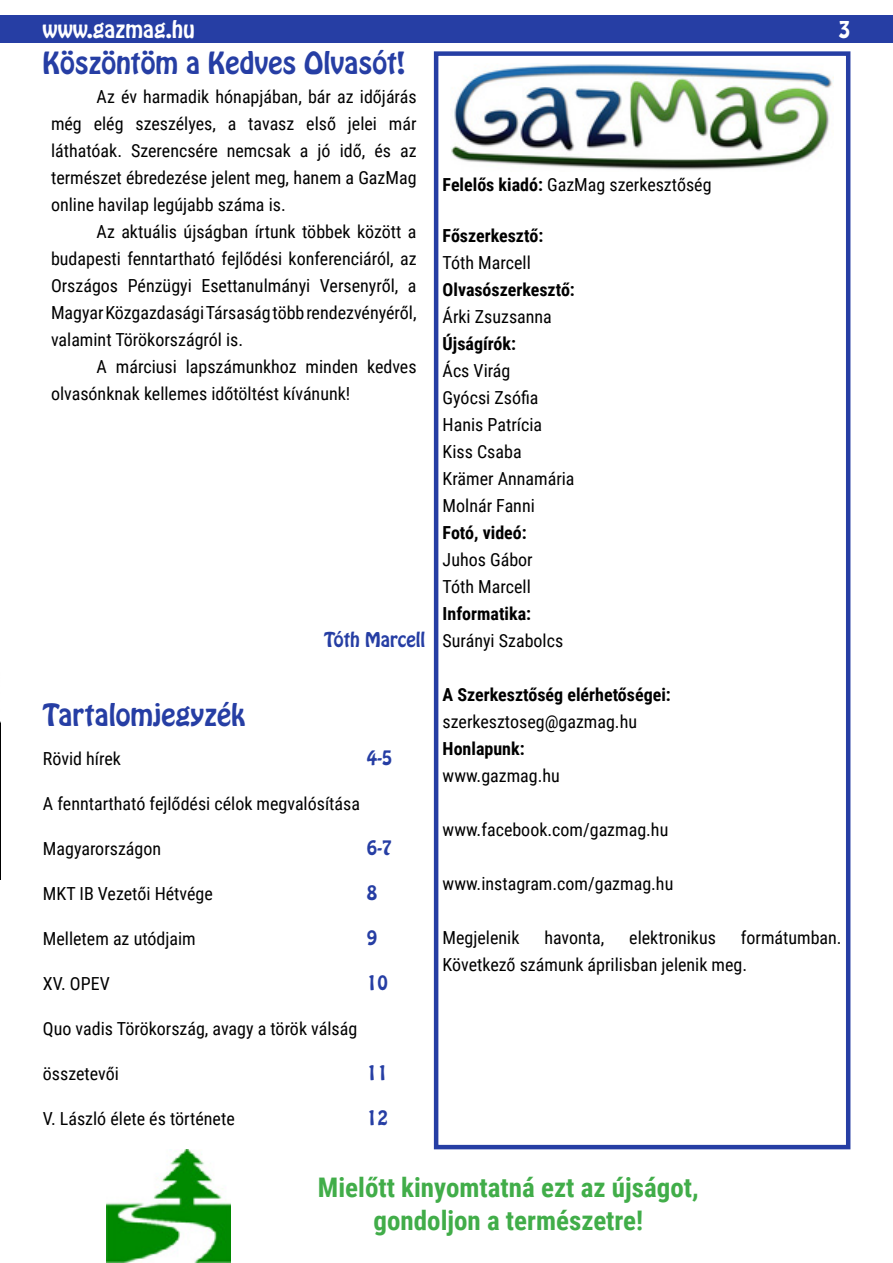
<style>
.page{position:relative;width:893px;height:1263px;background:#fff}
.page>*{position:absolute;margin:0;border:0;box-sizing:border-box;transform-origin:0 0}
.t1{font:700 27px/32.4px "Roboto Condensed";color:#41ad49;text-align:center}
.t2{font:27px "Hobo Std";color:#263ea4}
.t3{font:21px "Hobo Std Shady";color:#fff}
.t4{font:18px/27px "Roboto Condensed";color:#000}
.t5{font:700 18px "Roboto Condensed";color:#000}
.t6{font:18px "Hobo Std";color:#263ea4}
.s1{font-weight:700}
</style>
<div class="page">
<div style="left:434px;top:51px;width:416px;height:1098px;border:4px solid #263ea4"></div>
<img style="left:106px;top:1149px;width:124px;height:114px">
<img style="left:451px;top:64px;width:382px;height:106px">
<div style="left:0;top:15px;width:446px;height:28px;background:#263ea4"></div>
<div style="left:446px;top:15px;width:447px;height:28px;background:#263ea4"></div>
<img style="left:0;top:721px;width:1px;height:158px">
<p class="t3" style="left:43px;top:15px;width:154px">www.gazmag.hu</p>
<p class="t3" style="left:838px;top:15px;width:14px">3</p>
<h1 class="t2" style="left:43px;top:45px;width:365px">Köszöntöm a Kedves Olvasót!</h1>
<p class="t4" style="left:51px;top:82px;width:367px;text-align:justify;text-indent:46px">Az év harmadik hónapjában, bár az időjárás még elég szeszélyes, a tavasz első jelei már láthatóak. Szerencsére nemcsak a jó idő, és az természet ébredezése jelent meg, hanem a GazMag online havilap legújabb száma is.</p>
<p class="t4" style="left:51px;top:217px;width:367px;text-align:justify;text-indent:46px">Az aktuális újságban írtunk többek között a budapesti fenntartható fejlődési konferenciáról, az Országos Pénzügyi Esettanulmányi Versenyről, a Magyar Közgazdasági Társaság több rendezvényéről, valamint Törökországról is.</p>
<p class="t4" style="left:51px;top:352px;width:367px;text-indent:46px">A márciusi lapszámunkhoz minden kedves olvasónknak kellemes időtöltést kívánunk!</p>
<h1 class="t2" style="left:43px;top:696px;width:204px">Tartalomjegyzék</h1>
<p class="t6" style="left:324px;top:627px;width:102px">Tóth Marcell</p>
<p class="t4" style="left:43px;top:744px;width:80px">Rövid hírek</p>
<p class="t6" style="left:367px;top:745px;width:27px">4-5</p>
<p class="t4" style="left:43px;top:789px;width:319px">A fenntartható fejlődési célok megvalósítása</p>
<p class="t4" style="left:43px;top:834px;width:120px">Magyarországon</p>
<p class="t6" style="left:367px;top:835px;width:27px">6-7</p>
<p class="t4" style="left:43px;top:879px;width:171px">MKT IB Vezetői Hétvége</p>
<p class="t6" style="left:367px;top:880px;width:12px">8</p>
<p class="t4" style="left:43px;top:924px;width:154px">Melletem az utódjaim</p>
<p class="t6" style="left:367px;top:925px;width:12px">9</p>
<p class="t4" style="left:43px;top:969px;width:68px">XV. OPEV</p>
<p class="t6" style="left:367px;top:970px;width:22px">10</p>
<p class="t4" style="left:43px;top:1014px;width:316px">Quo vadis Törökország, avagy a török válság</p>
<p class="t4" style="left:43px;top:1059px;width:77px">összetevői</p>
<p class="t6" style="left:367px;top:1060px;width:22px">11</p>
<p class="t4" style="left:43px;top:1104px;width:193px">V. László élete és története</p>
<p class="t6" style="left:367px;top:1105px;width:22px">12</p>
<p class="t4" style="left:443px;top:170px;width:270px"><span class="s1">Felelős kiadó:</span> GazMag szerkesztőség</p>
<p class="t5" style="left:443px;top:223px;width:102px">Főszerkesztő:</p>
<p class="t4" style="left:443px;top:248px;width:90px">Tóth Marcell</p>
<p class="t5" style="left:443px;top:277px;width:134px">Olvasószerkesztő:</p>
<p class="t4" style="left:443px;top:302px;width:111px">Árki Zsuzsanna</p>
<p class="t5" style="left:443px;top:331px;width:75px">Újságírók:</p>
<p class="t4" style="left:443px;top:356px;width:133px">Ács Virág<br>Gyócsi Zsófia<br>Hanis Patrícia<br>Kiss Csaba<br>Krämer Annamária<br>Molnár Fanni</p>
<p class="t5" style="left:443px;top:520px;width:86px">Fotó, videó:</p>
<p class="t4" style="left:443px;top:545px;width:92px">Juhos Gábor<br>Tóth Marcell</p>
<p class="t5" style="left:443px;top:601px;width:90px">Informatika:</p>
<p class="t4" style="left:443px;top:626px;width:122px">Surányi Szabolcs</p>
<p class="t5" style="left:443px;top:682px;width:230px">A Szerkesztőség elérhetőségei:</p>
<p class="t4" style="left:443px;top:707px;width:196px">szerkesztoseg@gazmag.hu</p>
<p class="t5" style="left:443px;top:736px;width:84px">Honlapunk:</p>
<p class="t4" style="left:443px;top:761px;width:119px">www.gazmag.hu</p>
<p class="t4" style="left:443px;top:815px;width:227px">www.facebook.com/gazmag.hu</p>
<p class="t4" style="left:443px;top:869px;width:232px">www.instagram.com/gazmag.hu</p>
<p class="t4" style="left:443px;top:923px;width:78px">Megjelenik</p>
<p class="t4" style="left:544px;top:923px;width:61px">havonta,</p>
<p class="t4" style="left:629px;top:923px;width:88px">elektronikus</p>
<p class="t4" style="left:443px;top:923px;width:401px;text-indent:298px">formátumban.<br>Következő számunk áprilisban jelenik meg.</p>
<h1 class="t1" style="left:318px;top:1171px;width:382px">Mielőtt kinyomtatná ezt az újságot, gondoljon a természetre!</h1>
</div>
